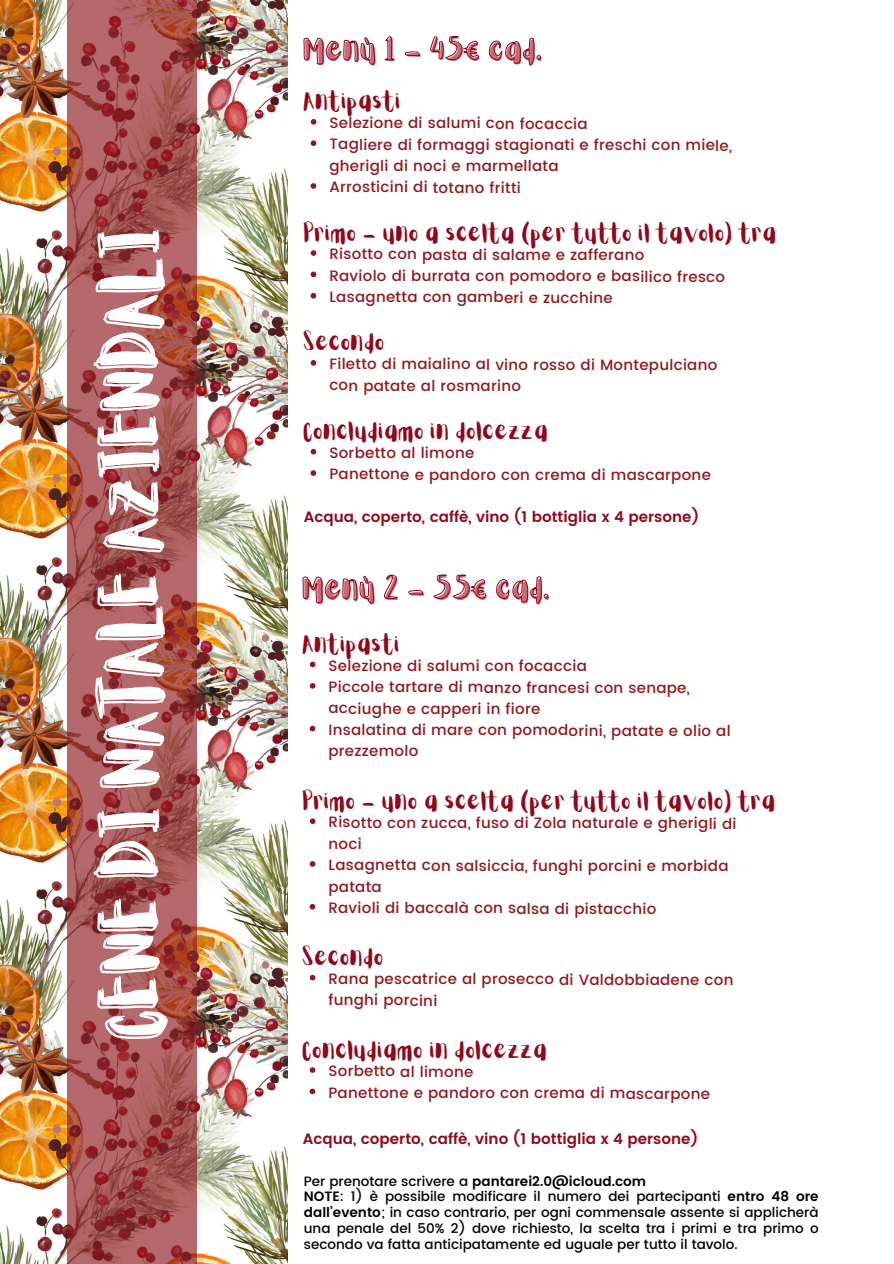
<style>
.page{position:relative;width:894px;height:1264px;background:#fff}
.page>*{position:absolute;margin:0;border:0;box-sizing:border-box;transform-origin:0 0}
.t1{font:63px "Aloja Extended";color:#fff}
.t2{font:27px "Aloja Extended";color:#c76976}
.t3{font:21px "Aloja Extended";color:#8f081b}
.t4{font:500 15px/21.1px "Poppins";letter-spacing:.015em;color:#8f181e}
.t5{font:600 15px "Poppins";color:#8f081b}
.t6{font:500 13.5px/15.8px "Poppins";color:#000}
.s1{font-weight:600}
</style>
<div class="page">
<img style="left:0;top:0;width:287px;height:229px">
<img style="left:0;top:1040px;width:287px;height:223px">
<svg style="left:67px;top:0;width:130px;height:1263px;background:#a55253"></svg>
<svg style="left:310px;top:183px;width:6px;height:6px"></svg>
<svg style="left:303px;top:35px;width:238px;height:111px"></svg>
<svg style="left:309px;top:1067px;width:6px;height:5px"></svg>
<svg style="left:309px;top:1088px;width:6px;height:6px"></svg>
<svg style="left:471px;top:576px;width:78px;height:28px"></svg>
<img style="left:0;top:229px;width:471px;height:811px">
<h1 class="t1" style="left:106px;top:1034px;width:812px;rotate:-90deg">CENE DI NATALE AZIENDALI</h1>
<h2 class="t2" style="left:305px;top:38px;width:241px">Menù 1 - 45€ cad.</h2>
<p class="t3" style="left:304px;top:92px;width:99px">Antipasti</p>
<h3 class="t4" style="left:329px;top:113px;width:260px">Selezione di salumi con focaccia</h3>
<p class="t4" style="left:329px;top:134px;width:404px">Tagliere di formaggi stagionati e freschi con miele, gherigli di noci e marmellata</p>
<p class="t4" style="left:329px;top:177px;width:193px">Arrosticini di totano fritti</p>
<p class="t3" style="left:304px;top:223px;width:475px">Primo - uno a scelta (per tutto il tavolo) tra</p>
<h3 class="t4" style="left:329px;top:244px;width:316px">Risotto con pasta di salame e zafferano</h3>
<p class="t4" style="left:329px;top:265px;width:397px">Raviolo di burrata con pomodoro e basilico fresco</p>
<p class="t4" style="left:329px;top:287px;width:285px">Lasagnetta con gamberi e zucchine</p>
<p class="t3" style="left:304px;top:333px;width:83px">Secondo</p>
<h3 class="t4" style="left:329px;top:354px;width:389px">Filetto di maialino al vino rosso di Montepulciano con patate al rosmarino</h3>
<p class="t3" style="left:304px;top:421px;width:246px">Concludiamo in dolcezza</p>
<h3 class="t4" style="left:329px;top:442px;width:146px">Sorbetto al limone</h3>
<p class="t4" style="left:329px;top:464px;width:383px">Panettone e pandoro con crema di mascarpone</p>
<p class="t5" style="left:304px;top:508px;width:397px">Acqua, coperto, caffè, vino (1 bottiglia x 4 persone)</p>
<h2 class="t2" style="left:304px;top:577px;width:249px">Menù 2 - 55€ cad.</h2>
<h3 class="t3" style="left:303px;top:634px;width:99px">Antipasti</h3>
<p class="t4" style="left:328px;top:655px;width:260px">Selezione di salumi con focaccia</p>
<p class="t4" style="left:328px;top:676px;width:363px">Piccole tartare di manzo francesi con senape, acciughe e capperi in fiore</p>
<p class="t4" style="left:328px;top:719px;width:404px">Insalatina di mare con pomodorini, patate e olio al prezzemolo</p>
<h3 class="t3" style="left:303px;top:791px;width:475px">Primo - uno a scelta (per tutto il tavolo) tra</h3>
<p class="t4" style="left:328px;top:812px;width:409px">Risotto con zucca, fuso di Zola naturale e gherigli di noci</p>
<p class="t4" style="left:328px;top:855px;width:401px">Lasagnetta con salsiccia, funghi porcini e morbida patata</p>
<p class="t4" style="left:328px;top:897px;width:329px">Ravioli di baccalà con salsa di pistacchio</p>
<h3 class="t3" style="left:303px;top:947px;width:83px">Secondo</h3>
<p class="t4" style="left:328px;top:968px;width:406px">Rana pescatrice al prosecco di Valdobbiadene con funghi porcini</p>
<h4 class="t3" style="left:303px;top:1040px;width:246px">Concludiamo in dolcezza</h4>
<p class="t4" style="left:328px;top:1060px;width:146px">Sorbetto al limone</p>
<p class="t4" style="left:328px;top:1082px;width:383px">Panettone e pandoro con crema di mascarpone</p>
<p class="t5" style="left:303px;top:1130px;width:397px">Acqua, coperto, caffè, vino (1 bottiglia x 4 persone)</p>
<h3 class="t6" style="left:304px;top:1172px;width:516px">Per prenotare scrivere a <span class="s1">pantarei2.0@icloud.com<br>NOTE</span>: 1) è possibile modificare il numero dei partecipanti <span class="s1">entro 48 ore dall’evento</span>; in caso contrario, per ogni commensale assente si applicherà una penale del 50% 2) dove richiesto, la scelta tra i primi e tra primo o secondo va fatta anticipatamente ed uguale per tutto il tavolo.</h3>
</div>
